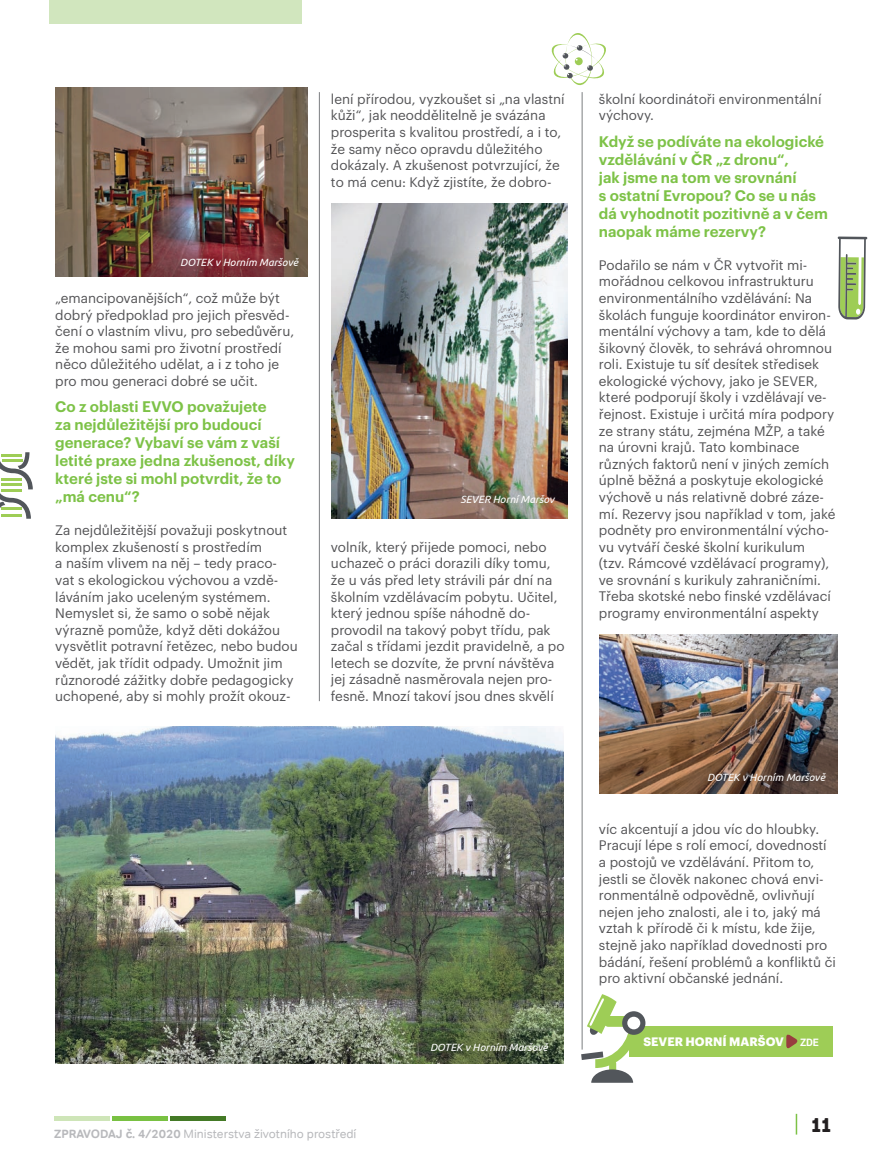
<style>
.page{position:relative;width:893px;height:1170px;background:#fff}
.page>*{position:absolute;margin:0;border:0;box-sizing:border-box;transform-origin:0 0}
.t1{font:21.15px "Archive";color:#231f20}
.t2{font:600 15px/18px "Graphik LG";color:#7dc247}
.t3{font:13.5px/16.6px "Graphik LG";color:#535355}
.t4{font:12px "Tondo Corp";color:#b8b9bc}
.t5{font:700 12px "Graphik LG";letter-spacing:.005em;color:#fff}
.t6{font:italic 10.5px "Ubuntu";color:#fff}
.t7{font:700 10.5px "Sarabun";color:#fff}
.s1{font-weight:700}
</style>
<div class="page">
<svg style="left:170px;top:1116px;width:56px;height:3px"></svg>
<svg style="left:54px;top:1116px;width:56px;height:3px"></svg>
<svg style="left:112px;top:1116px;width:56px;height:3px"></svg>
<svg style="left:796px;top:1113px;width:1px;height:21px"></svg>
<div style="left:49px;top:0;width:253px;height:23px;background:#d1e6be"></div>
<div style="left:629px;top:1025px;width:204px;height:31px;background:#9ecd56"></div>
<svg style="left:786px;top:1034px;width:12px;height:15px"></svg>
<hr style="left:319px;top:92px;width:1px;height:609px;background:#7c7e81">
<hr style="left:582px;top:92px;width:1px;height:957px;background:#7c7e81">
<img style="left:55px;top:726px;width:508px;height:337px">
<img style="left:332px;top:203px;width:236px;height:315px">
<img style="left:55px;top:87px;width:252px;height:189px">
<svg style="left:838px;top:236px;width:29px;height:83px"></svg>
<div style="left:622px;top:1011px;width:23px;height:23px;background:#52565b;border-radius:50%"></div>
<div style="left:627px;top:1016px;width:13px;height:13px;background:#fff;border-radius:50%"></div>
<svg style="left:581px;top:994px;width:57px;height:88px"></svg>
<svg style="left:551px;top:33px;width:55px;height:53px"></svg>
<svg style="left:0;top:452px;width:33px;height:66px"></svg>
<hr style="left:2px;top:453px;width:20px;height:3px;background:#9ecd56">
<hr style="left:2px;top:459px;width:20px;height:3px;background:#9ecd56">
<hr style="left:2px;top:477px;width:20px;height:3px;background:#9ecd56">
<hr style="left:2px;top:483px;width:20px;height:3px;background:#9ecd56">
<hr style="left:2px;top:489px;width:20px;height:3px;background:#9ecd56">
<hr style="left:2px;top:507px;width:20px;height:3px;background:#9ecd56">
<hr style="left:2px;top:513px;width:20px;height:3px;background:#9ecd56">
<img style="left:599px;top:634px;width:239px;height:159px">
<p class="t6" style="left:180px;top:256px;width:120px">DOTEK v Horním Maršově</p>
<p class="t3" style="left:55px;top:288px;width:240px">„emancipovanějších“, což může být dobrý předpoklad pro jejich přesvěd&shy;čení o vlastním vlivu, pro sebedůvěru, že mohou sami pro životní prostředí něco důležitého udělat, a i z toho je pro mou generaci dobré se učit.</p>
<p class="t2" style="left:55px;top:396px;width:241px">Co z oblasti EVVO považujete<br>za nejdůležitější pro budoucí generace? Vybaví se vám z vaší letité praxe jedna zkušenost, díky které jste si mohl potvrdit, že to „má cenu“?</p>
<p class="t3" style="left:55px;top:521px;width:244px">Za nejdůležitější považuji poskytnout komplex zkušeností s prostředím<br>a naším vlivem na něj – tedy praco&shy;vat s ekologickou výchovou a vzdě&shy;láváním jako uceleným systémem.<br>Nemyslet si, že samo o sobě nějak výrazně pomůže, když děti dokážou vysvětlit potravní řetězec, nebo budou vědět, jak třídit odpady. Umožnit jim různorodé zážitky dobře pedagogicky uchopené, aby si mohly prožít okouz-</p>
<p class="t3" style="left:331px;top:89px;width:235px">lení přírodou, vyzkoušet si „na vlastní kůži“, jak neoddělitelně je svázána prosperita s kvalitou prostředí, a i to, že samy něco opravdu důležitého dokázaly. A zkušenost potvrzující, že to má cenu: Když zjistíte, že dobro-</p>
<p class="t6" style="left:460px;top:493px;width:95px">SEVER Horní Maršov</p>
<p class="t3" style="left:331px;top:537px;width:235px">volník, který přijede pomoci, nebo uchazeč o práci dorazili díky tomu, že u vás před lety strávili pár dní na školním vzdělávacím pobytu. Učitel, který jednou spíše náhodně do&shy;provodil na takový pobyt třídu, pak začal s třídami jezdit pravidelně, a po letech se dozvíte, že první návštěva jej zásadně nasměrovala nejen pro&shy;fesně. Mnozí takoví jsou dnes skvělí</p>
<p class="t6" style="left:430px;top:1040px;width:120px">DOTEK v Horním Maršově</p>
<p class="t4" style="left:54px;top:1126px;width:304px"><span class="s1">ZPRAVODAJ Č. 4/2020</span> Ministerstva životního prostředí</p>
<p class="t3" style="left:599px;top:89px;width:224px">školní koordinátoři environmentální výchovy.</p>
<p class="t2" style="left:599px;top:131px;width:230px">Když se podíváte na ekologické vzdělávání v ČR „z dronu“,<br>jak jsme na tom ve srovnání<br>s ostatní Evropou? Co se u nás dá vyhodnotit pozitivně a v čem naopak máme rezervy?</p>
<p class="t3" style="left:599px;top:255px;width:238px">Podařilo se nám v ČR vytvořit mi&shy;mořádnou celkovou infrastrukturu environmentálního vzdělávání: Na školách funguje koordinátor environ&shy;mentální výchovy a tam, kde to dělá šikovný člověk, to sehrává ohromnou roli. Existuje tu síť desítek středisek ekologické výchovy, jako je SEVER, které podporují školy i vzdělávají ve&shy;řejnost. Existuje i určitá míra podpory ze strany státu, zejména MŽP, a také na úrovni krajů. Tato kombinace různých faktorů není v jiných zemích úplně běžná a poskytuje ekologické výchově u nás relativně dobré záze&shy;mí. Rezervy jsou například v tom, jaké podněty pro environmentální výcho&shy;vu vytváří české školní kurikulum<br>(tzv. Rámcové vzdělávací programy), ve srovnání s kurikuly zahraničními.<br>Třeba skotské nebo finské vzdělávací programy environmentální aspekty</p>
<p class="t6" style="left:707px;top:771px;width:120px">DOTEK v Horním Maršově</p>
<p class="t3" style="left:599px;top:819px;width:238px">víc akcentují a jdou víc do hloubky.<br>Pracují lépe s rolí emocí, dovedností a postojů ve vzdělávání. Přitom to, jestli se člověk nakonec chová envi&shy;ronmentálně odpovědně, ovlivňují nejen jeho znalosti, ale i to, jaký má vztah k přírodě či k místu, kde žije, stejně jako například dovednosti pro bádání, řešení problémů a konfliktů či pro aktivní občanské jednání.</p>
<p class="t5" style="left:643px;top:1032px;width:142px">SEVER HORNÍ MARŠOV</p>
<p class="t7" style="left:800px;top:1036px;width:20px">ZDE</p>
<h1 class="t1" style="left:811px;top:1112px;width:22px">11</h1>
</div>
